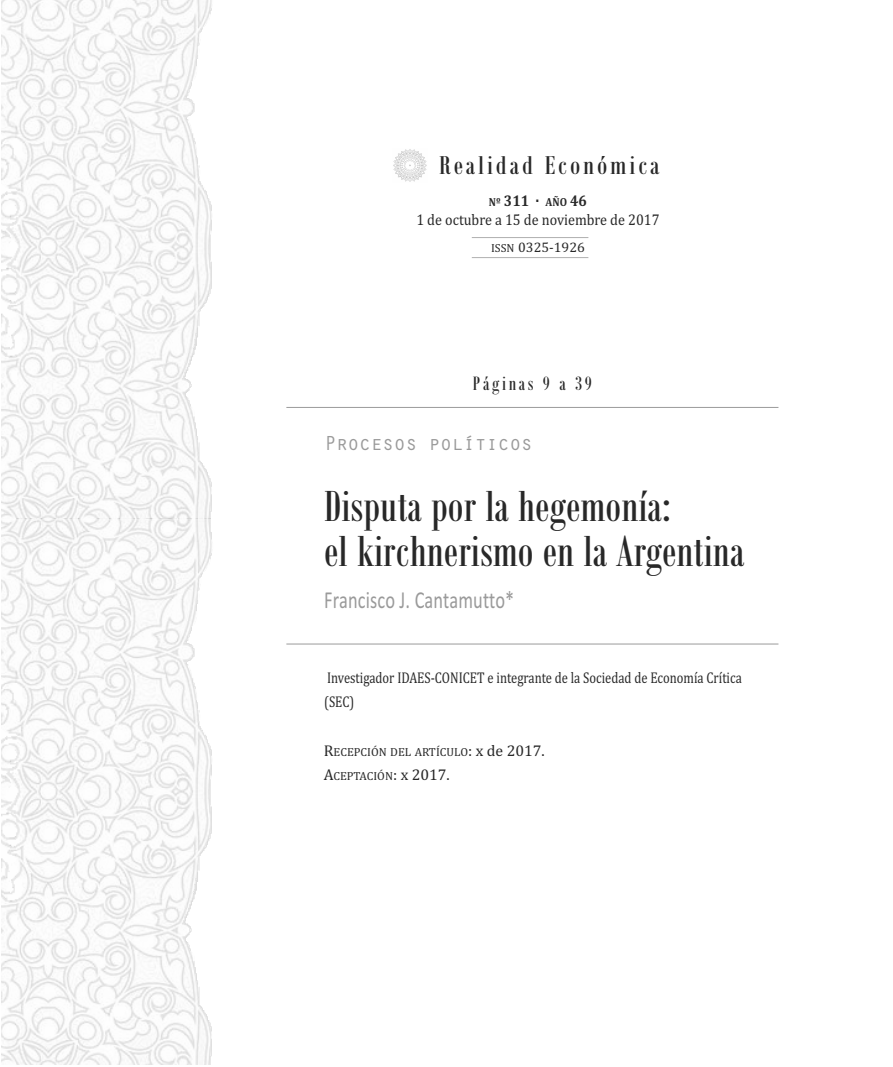
<style>
.page{position:relative;width:893px;height:1067px;background:#fff}
.page>*{position:absolute;margin:0;border:0;box-sizing:border-box;transform-origin:0 0}
.t1{font:47.25px/44.4px "Bodoni MT Condensed";color:#282828}
.t2{font:28px "Bodoni MT Condensed";letter-spacing:.095em;color:#282828;scale:1.1 1}
.t3{font:24.5px "Calibri";letter-spacing:.01em;color:#9a9a9a;scale:.75 1}
.t4{font:21px "Orator Std";letter-spacing:-.05em;color:#9a9a9a}
.t5{font:21px "Bodoni MT Condensed";letter-spacing:.125em;color:#282828}
.t6{font:15.75px/23.8px "Cambria";color:#282828;scale:.8 1}
.t7{font:15.75px/19.2px "Cambria";color:#282828;text-align:center;scale:.9 1}
.t8{font:14px "Cambria";color:#282828}
.t9{font:11.9px/23.8px "Cambria";color:#282828}
.s1{font-weight:700;font-size:11.9px}
.s2{font-weight:700}
.s3{font-size:11.9px}
.s4{font-size:15.75px}
</style>
<div class="page">
<img style="left:393px;top:149px;width:34px;height:33px">
<hr style="left:286px;top:407px;width:492px;height:1px;background:#9a9a9a">
<hr style="left:286px;top:643px;width:492px;height:1px;background:#9a9a9a">
<hr style="left:472px;top:237px;width:116px;height:1px;background:#b0b0b0">
<hr style="left:472px;top:257px;width:116px;height:1px;background:#b0b0b0">
<img style="left:2px;top:0;width:210px;height:518px">
<img style="left:2px;top:518px;width:210px;height:546px">
<h2 class="t2" style="left:439px;top:148px;width:202px">Realidad Económica</h2>
<p class="t7" style="left:416px;top:191px;width:272px"><span class="s1">Nº</span> <span class="s2">311 ·</span> <span class="s1">AÑO</span> <span class="s2">46<br></span>1 de octubre a 15 de noviembre de 2017</p>
<p class="t8" style="left:491px;top:239px;width:95px"><span class="s3">issn</span> 0325-1926</p>
<h3 class="t5" style="left:473px;top:370px;width:120px">Páginas 9 a 39</h3>
<h3 class="t4" style="left:324px;top:430px;width:210px">Procesos políticos</h3>
<h1 class="t1" style="left:324px;top:482px;width:422px">Disputa por la hegemonía:<br>el kirchnerismo en la Argentina</h1>
<h3 class="t3" style="left:324px;top:585px;width:255px">Francisco J. Cantamutto*</h3>
<p class="t6" style="left:324px;top:665px;width:523px">investigador idaes-conicet e integrante de la sociedad de economía crítica (sec)</p>
<p class="t9" style="left:324px;top:739px;width:222px"><span class="s4">R</span>ecepción del aRtículo<span class="s4">: x de 2017. a</span>ceptación<span class="s4">: x 2017.</span></p>
</div>
